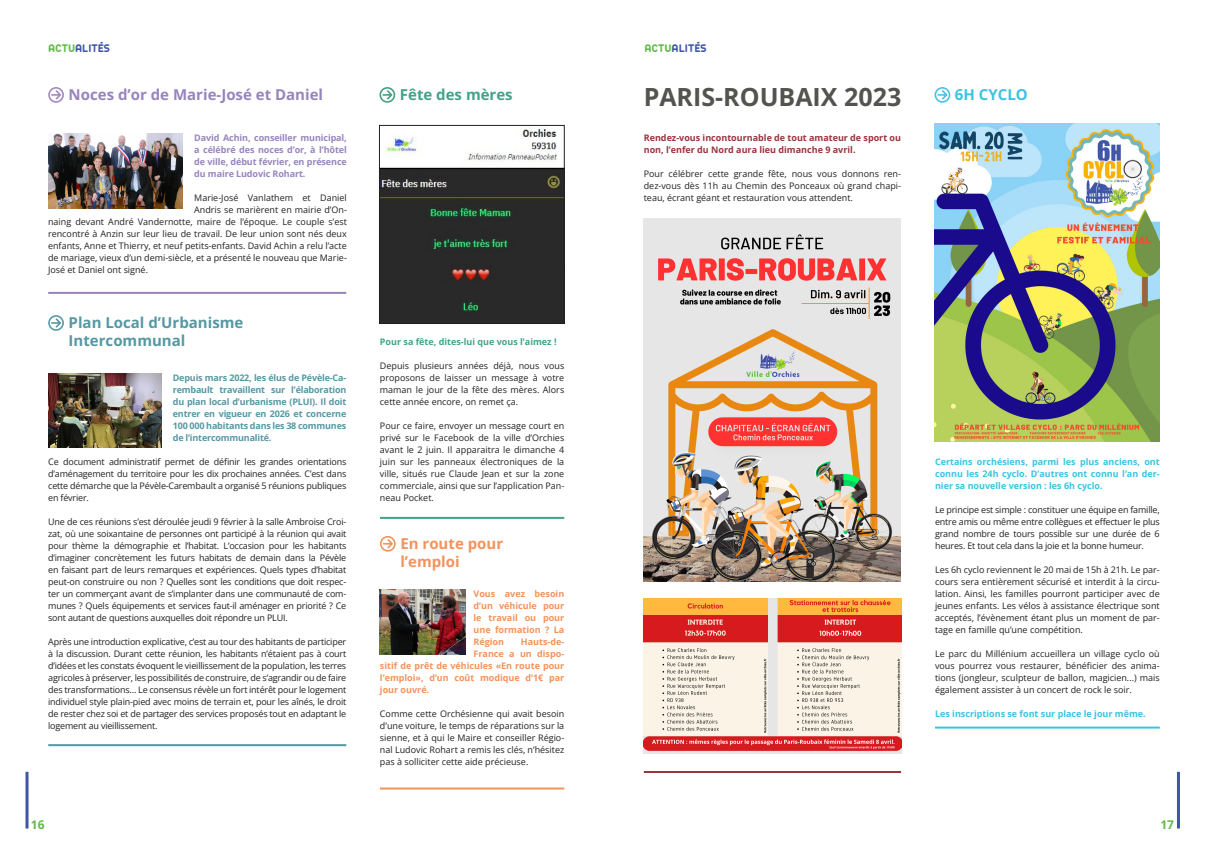
<style>
.page{position:relative;width:1208px;height:859px;background:#fff}
.page>*{position:absolute;margin:0;border:0;box-sizing:border-box;transform-origin:0 0}
.t1{font:700 25px "Open Sans";color:#53544f}
.t2{font:700 15px "Open Sans";color:#5598a3}
.t3{font:700 15px "Open Sans";color:#9884bd}
.t4{font:700 15px "Open Sans";color:#f2935d}
.t5{font:700 15px "Open Sans";color:#42a388}
.t6{font:700 15px "Open Sans";color:#3ac3e2}
.t7{font:700 12px "Arista Pro Trial";color:#3f56a5}
.t8{font:700 12px "Open Sans";color:#60bb46}
.t9{font:9px/12px "Open Sans";color:#231f20;text-align:justify}
.t10{font:700 9px/12px "Open Sans";letter-spacing:-.02em;color:#5598a3;text-align:justify}
.t11{font:700 9px/12px "Open Sans";color:#f2935d;text-align:justify}
.t12{font:700 9px/12px "Open Sans";color:#3ac3e2;text-align:justify}
.t13{font:700 9px/12px "Open Sans";letter-spacing:-.01em;color:#9884bd;text-align:justify}
.t14{font:700 9px/12px "Open Sans";color:#99333f}
.t15{font:700 9px "Open Sans";color:#42a388}
.s1{color:#60bb46}
</style>
<div class="page">
<hr style="left:1177px;top:772px;width:3px;height:56px;background:#3f56a5">
<hr style="left:26px;top:772px;width:3px;height:56px;background:#3f56a5">
<hr style="left:380px;top:517px;width:184px;height:2px;background:#42a388">
<hr style="left:380px;top:787px;width:184px;height:2px;background:#f2935d">
<hr style="left:48px;top:292px;width:298px;height:2px;background:#9884bd">
<hr style="left:48px;top:744px;width:298px;height:2px;background:#5598a3">
<img style="left:381px;top:127px;width:181px;height:195px">
<div style="left:379px;top:125px;width:185px;height:199px;border:1px solid #231f20"></div>
<svg style="left:379px;top:87px;width:16px;height:16px"></svg>
<svg style="left:380px;top:536px;width:16px;height:16px"></svg>
<svg style="left:48px;top:87px;width:16px;height:16px"></svg>
<hr style="left:644px;top:771px;width:257px;height:2px;background:#99333f">
<svg style="left:934px;top:87px;width:16px;height:16px"></svg>
<img style="left:934px;top:123px;width:225px;height:319px">
<img style="left:644px;top:218px;width:256px;height:363px">
<img style="left:643px;top:599px;width:258px;height:155px">
<img style="left:48px;top:134px;width:135px;height:74px">
<img style="left:380px;top:589px;width:85px;height:66px">
<svg style="left:48px;top:315px;width:16px;height:16px"></svg>
<img style="left:48px;top:373px;width:113px;height:75px">
<hr style="left:935px;top:727px;width:224px;height:2px;background:#3ac3e2">
<p class="t7" style="left:48px;top:41px;width:64px"><span class="s1">ACTU</span>ALITÉS</p>
<p class="t3" style="left:69px;top:85px;width:256px">Noces d’or de Marie-José et Daniel</p>
<p class="t13" style="left:194px;top:131px;width:154px">David Achin, conseiller municipal, a célébré des noces d’or, à l’hôtel de ville, début février, en présence du maire Ludovic Rohart.</p>
<p class="t9" style="left:194px;top:191px;width:154px">Marie-José Vanlathem et Daniel</p>
<p class="t9" style="left:194px;top:203px;width:154px">Andris se marièrent en mairie d’On-</p>
<p class="t9" style="left:48px;top:215px;width:300px">naing devant André Vandernotte, maire de l’époque. Le couple s’est</p>
<p class="t9" style="left:48px;top:227px;width:300px">rencontré à Anzin sur leur lieu de travail. De leur union sont nés deux</p>
<p class="t9" style="left:48px;top:239px;width:300px">enfants, Anne et Thierry, et neuf petits-enfants. David Achin a relu l’acte</p>
<p class="t9" style="left:48px;top:251px;width:300px">de mariage, vieux d’un demi-siècle, et a présenté le nouveau que Marie-</p>
<p class="t9" style="left:48px;top:263px;width:101px">José et Daniel ont signé.</p>
<p class="t2" style="left:69px;top:312px;width:176px">Plan Local d’Urbanisme</p>
<p class="t2" style="left:69px;top:330px;width:118px">Intercommunal</p>
<p class="t10" style="left:173px;top:371px;width:175px">Depuis mars 2022, les élus de Pévèle-Ca&shy;rembault travaillent sur l’élaboration du plan local d’urbanisme (PLUI). Il doit entrer en vigueur en 2026 et concerne 100 000 habitants dans les 38 communes de l’intercommunalité.</p>
<p class="t9" style="left:48px;top:455px;width:300px">Ce document administratif permet de définir les grandes orientations d’aménagement du territoire pour les dix prochaines années. C’est dans cette démarche que la Pévèle-Carembault a organisé 5 réunions publiques en février.</p>
<p class="t9" style="left:48px;top:515px;width:300px">Une de ces réunions s’est déroulée jeudi 9 février à la salle Ambroise Croi&shy;zat, où une soixantaine de personnes ont participé à la réunion qui avait pour thème la démographie et l’habitat. L’occasion pour les habitants d’imaginer concrètement les futurs habitats de demain dans la Pévèle en faisant part de leurs remarques et expériences. Quels types d’habitat peut-on construire ou non ? Quelles sont les conditions que doit respec&shy;ter un commerçant avant de s’implanter dans une communauté de com&shy;munes ? Quels équipements et services faut-il aménager en priorité ? Ce sont autant de questions auxquelles doit répondre un PLUI.</p>
<p class="t9" style="left:48px;top:635px;width:300px">Après une introduction explicative, c’est au tour des habitants de participer à la discussion. Durant cette réunion, les habitants n’étaient pas à court d’idées et les constats évoquent le vieillissement de la population, les terres agricoles à préserver, les possibilités de construire, de s’agrandir ou de faire des transformations… Le consensus révèle un fort intérêt pour le logement individuel style plain-pied avec moins de terrain et, pour les aînés, le droit de rester chez soi et de partager des services proposés tout en adaptant le logement au vieillissement.</p>
<p class="t5" style="left:400px;top:85px;width:114px">Fête des mères</p>
<p class="t15" style="left:380px;top:335px;width:178px">Pour sa fête, dites-lui que vous l’aimez !</p>
<p class="t9" style="left:380px;top:359px;width:186px">Depuis plusieurs années déjà, nous vous proposons de laisser un message à votre maman le jour de la fête des mères. Alors cette année encore, on remet ça.</p>
<p class="t9" style="left:380px;top:419px;width:186px">Pour ce faire, envoyer un message court en privé sur le Facebook de la ville d’Orchies avant le 2 juin. Il apparaitra le dimanche 4 juin sur les panneaux électroniques de la ville, situés rue Claude Jean et sur la zone commerciale, ainsi que sur l’application Pan&shy;neau Pocket.</p>
<p class="t4" style="left:400px;top:533px;width:104px">En route pour</p>
<p class="t4" style="left:400px;top:551px;width:61px">l’emploi</p>
<p class="t11" style="left:473px;top:587px;width:92px">Vous avez besoin d’un véhicule pour le travail ou pour une formation ? La Région</p>
<p class="t11" style="left:521px;top:635px;width:45px">Hauts-de-</p>
<p class="t11" style="left:473px;top:647px;width:92px">France a un dispo-</p>
<p class="t11" style="left:380px;top:659px;width:186px">sitif de prêt de véhicules «En route pour</p>
<p class="t11" style="left:380px;top:671px;width:186px">l’emploi», d’un coût modique d’1€ par</p>
<p class="t11" style="left:380px;top:683px;width:51px">jour ouvré.</p>
<p class="t9" style="left:380px;top:707px;width:186px">Comme cette Orchésienne qui avait besoin d’une voiture, le temps de réparations sur la sienne, et à qui le Maire et conseiller Régio&shy;nal Ludovic Rohart a remis les clés, n’hésitez pas à solliciter cette aide précieuse.</p>
<p class="t7" style="left:644px;top:41px;width:64px"><span class="s1">ACTU</span>ALITÉS</p>
<p class="t1" style="left:643px;top:80px;width:259px">PARIS-ROUBAIX 2023</p>
<p class="t14" style="left:644px;top:131px;width:259px">Rendez-vous incontournable de tout amateur de sport ou non, l’enfer du Nord aura lieu dimanche 9 avril.</p>
<p class="t9" style="left:644px;top:167px;width:259px">Pour célébrer cette grande fête, nous vous donnons ren&shy;dez-vous dès 11h au Chemin des Ponceaux où grand chapi&shy;teau, écrant géant et restauration vous attendent.</p>
<p class="t6" style="left:955px;top:85px;width:74px">6H CYCLO</p>
<p class="t12" style="left:935px;top:455px;width:226px">Certains orchésiens, parmi les plus anciens, ont connu les 24h cyclo. D’autres ont connu l’an der&shy;nier sa nouvelle version : les 6h cyclo.</p>
<p class="t9" style="left:935px;top:503px;width:226px">Le principe est simple : constituer une équipe en famille, entre amis ou même entre collègues et effectuer le plus grand nombre de tours possible sur une durée de 6 heures. Et tout cela dans la joie et la bonne humeur.</p>
<p class="t9" style="left:935px;top:563px;width:226px">Les 6h cyclo reviennent le 20 mai de 15h à 21h. Le par&shy;cours sera entièrement sécurisé et interdit à la circu&shy;lation. Ainsi, les familles pourront participer avec de jeunes enfants. Les vélos à assistance électrique sont acceptés, l’évènement étant plus un moment de par&shy;tage en famille qu’une compétition.</p>
<p class="t9" style="left:935px;top:647px;width:226px">Le parc du Millénium accueillera un village cyclo où vous pourrez vous restaurer, bénéficier des anima&shy;tions (jongleur, sculpteur de ballon, magicien...) mais également assister à un concert de rock le soir.</p>
<p class="t12" style="left:935px;top:707px;width:212px">Les inscriptions se font sur place le jour même.</p>
<h3 class="t8" style="left:31px;top:816px;width:15px">16</h3>
<h3 class="t8" style="left:1160px;top:816px;width:15px">17</h3>
</div>
